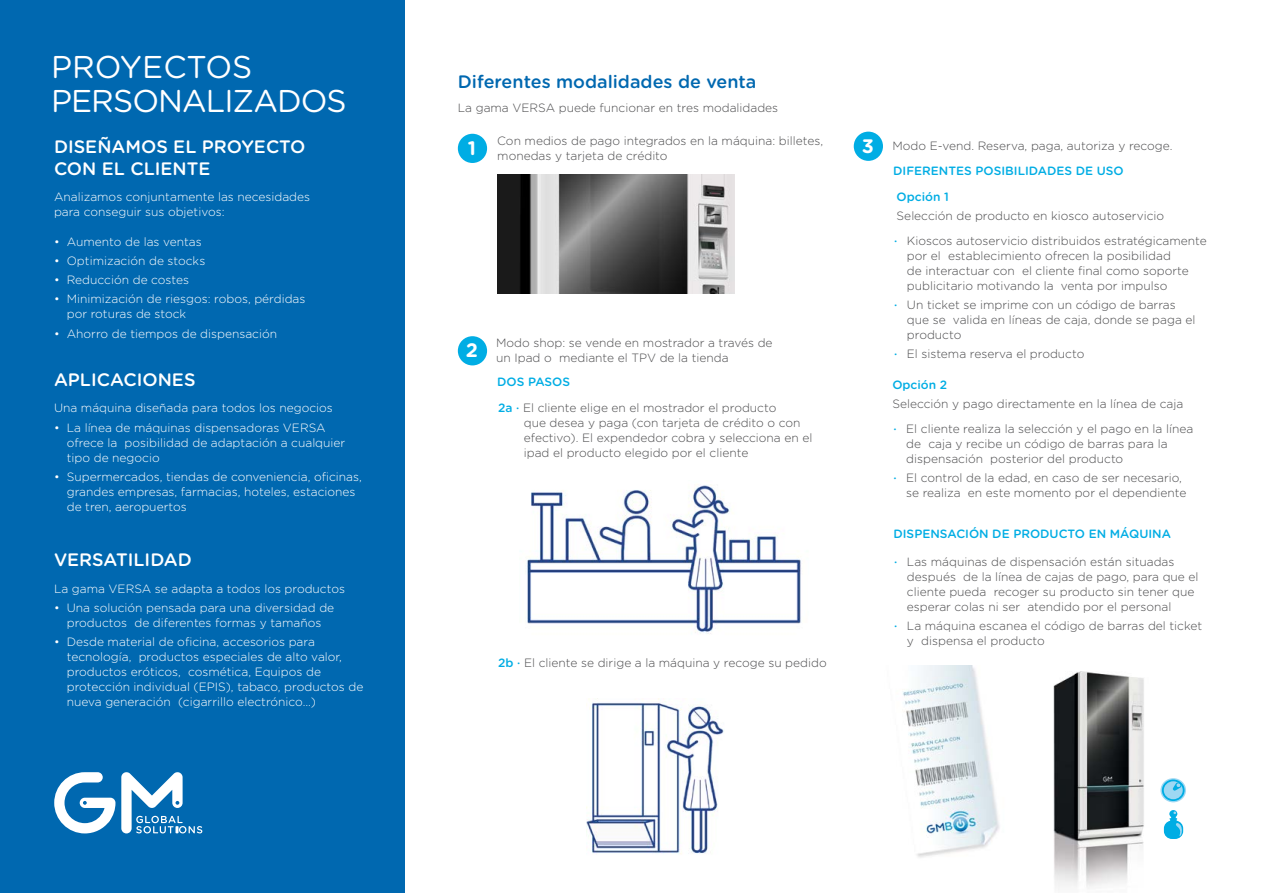
<style>
.page{position:relative;width:1263px;height:893px;background:#fff}
.page>*{position:absolute;margin:0;border:0;box-sizing:border-box;transform-origin:0 0}
.t1{font:31.5px/34.5px "Gotham Rounded";letter-spacing:-.03em;color:#fff}
.t2{font:700 19.5px "Gotham Rounded";color:#fff}
.t3{font:500 18px/21.6px "Gotham Rounded";color:#fff}
.t4{font:500 18px "Gotham Rounded";color:#0068b0}
.t5{font:300 12px/15px "Gotham Rounded";color:#4b4b4d}
.t6{font:300 12px/15px "Gotham Rounded";color:#fff}
.t7{font:500 12px/25.3px "Gotham Rounded";color:#00ade4}
.s1{font-weight:500;color:#00ade4}
</style>
<div class="page">
<img style="left:527px;top:485px;width:274px;height:149px">
<img style="left:586px;top:698px;width:138px;height:156px">
<div style="left:0;top:0;width:405px;height:893px;background:#0068b0"></div>
<svg style="left:54px;top:772px;width:61px;height:61px"></svg>
<svg style="left:121px;top:772px;width:81px;height:61px"></svg>
<img style="left:497px;top:175px;width:238px;height:118px">
<div style="left:458px;top:134px;width:29px;height:29px;background:#00ade4;border-radius:50%"></div>
<div style="left:458px;top:336px;width:29px;height:29px;background:#00ade4;border-radius:50%"></div>
<div style="left:854px;top:132px;width:29px;height:29px;background:#00ade4;border-radius:50%"></div>
<img style="left:1053px;top:671px;width:91px;height:216px">
<svg style="left:1164px;top:810px;width:19px;height:29px"></svg>
<svg style="left:1160px;top:778px;width:26px;height:24px"></svg>
<svg style="left:1162px;top:779px;width:22px;height:22px"></svg>
<img style="left:903px;top:665px;width:97px;height:193px">
<h1 class="t1" style="left:51px;top:48px;width:297px">PROYECTOS<br>PERSONALIZADOS</h1>
<h3 class="t3" style="left:54px;top:135px;width:253px">DISEÑAMOS EL PROYECTO<br>CON EL CLIENTE</h3>
<p class="t6" style="left:54px;top:188px;width:258px">Analizamos conjuntamente las necesidades para conseguir sus objetivos:</p>
<p class="t6" style="left:54px;top:233px;width:149px">• Aumento de las ventas</p>
<p class="t6" style="left:54px;top:253px;width:153px">• Optimización de stocks</p>
<p class="t6" style="left:54px;top:272px;width:137px">• Reducción de costes</p>
<p class="t6" style="left:67px;top:291px;width:240px;text-indent:-13px">• Minimización de riesgos: robos, pérdidas por roturas de stock</p>
<p class="t6" style="left:54px;top:325px;width:225px">• Ahorro de tiempos de dispensación</p>
<h3 class="t3" style="left:54px;top:368px;width:143px">APLICACIONES</h3>
<p class="t6" style="left:54px;top:400px;width:280px">Una máquina diseñada para todos los negocios</p>
<p class="t6" style="left:67px;top:419px;width:280px;text-indent:-13px">• La línea de máquinas dispensadoras VERSA ofrece la posibilidad de adaptación a cualquier tipo de negocio</p>
<p class="t6" style="left:67px;top:469px;width:297px;text-indent:-13px">• Supermercados, tiendas de conveniencia, oficinas, grandes empresas, farmacias, hoteles, estaciones de tren, aeropuertos</p>
<h3 class="t3" style="left:54px;top:548px;width:139px">VERSATILIDAD</h3>
<p class="t6" style="left:54px;top:581px;width:293px">La gama VERSA se adapta a todos los productos</p>
<p class="t6" style="left:54px;top:600px;width:282px;text-align:center">• Una solución pensada para una diversidad de productos de diferentes formas y tamaños</p>
<p class="t6" style="left:67px;top:634px;width:298px;text-indent:-13px">• Desde material de oficina, accesorios para tecnología, productos especiales de alto valor, productos eróticos, cosmética, Equipos de protección individual (EPIS), tabaco, productos de nueva generación (cigarrillo electrónico…)</p>
<h3 class="t4" style="left:458px;top:69px;width:300px">Diferentes modalidades de venta</h3>
<p class="t5" style="left:458px;top:100px;width:322px">La gama VERSA puede funcionar en tres modalidades</p>
<h2 class="t2" style="left:468px;top:133px;width:10px">1</h2>
<p class="t5" style="left:497px;top:132px;width:327px">Con medios de pago integrados en la máquina: billetes, monedas y tarjeta de crédito</p>
<h2 class="t2" style="left:466px;top:336px;width:14px">2</h2>
<p class="t5" style="left:496px;top:335px;width:278px">Modo shop: se vende en mostrador a través de un Ipad o mediante el TPV de la tienda</p>
<p class="t7" style="left:497px;top:369px;width:74px">DOS PASOS</p>
<p class="t5" style="left:524px;top:400px;width:290px;text-indent:-26px"><span class="s1">2a ·</span> El cliente elige en el mostrador el producto<br>que desea y paga (con tarjeta de crédito o con efectivo). El expendedor cobra y selecciona en el ipad el producto elegido por el cliente</p>
<p class="t5" style="left:498px;top:655px;width:330px"><span class="s1">2b ·</span> El cliente se dirige a la máquina y recoge su pedido</p>
<h2 class="t2" style="left:862px;top:131px;width:14px">3</h2>
<p class="t5" style="left:892px;top:138px;width:282px">Modo E-vend. Reserva, paga, autoriza y recoge.</p>
<p class="t7" style="left:893px;top:158px;width:232px">DIFERENTES POSIBILIDADES DE USO<br>Opción 1</p>
<p class="t5" style="left:897px;top:208px;width:269px">Selección de producto en kiosco autoservicio</p>
<p class="t5" style="left:907px;top:233px;width:301px;text-indent:-13px"><span class="s1">·</span> Kioscos autoservicio distribuidos estratégicamente por el establecimiento ofrecen la posibilidad<br>de interactuar con el cliente final como soporte publicitario motivando la venta por impulso</p>
<p class="t5" style="left:907px;top:297px;width:290px;text-indent:-13px"><span class="s1">·</span> Un ticket se imprime con un código de barras que se valida en líneas de caja, donde se paga el producto</p>
<p class="t5" style="left:894px;top:346px;width:192px"><span class="s1">·</span> El sistema reserva el producto</p>
<p class="t7" style="left:892px;top:371px;width:56px">Opción 2</p>
<p class="t5" style="left:892px;top:396px;width:292px">Selección y pago directamente en la línea de caja</p>
<p class="t5" style="left:906px;top:421px;width:289px;text-indent:-13px"><span class="s1">·</span> El cliente realiza la selección y el pago en la línea de caja y recibe un código de barras para la dispensación posterior del producto</p>
<p class="t5" style="left:906px;top:470px;width:282px;text-indent:-13px"><span class="s1">·</span> El control de la edad, en caso de ser necesario, se realiza en este momento por el dependiente</p>
<p class="t7" style="left:893px;top:520px;width:279px">DISPENSACIÓN DE PRODUCTO EN MÁQUINA</p>
<p class="t5" style="left:907px;top:554px;width:293px;text-indent:-13px"><span class="s1">·</span> Las máquinas de dispensación están situadas después de la línea de cajas de pago, para que el cliente pueda recoger su producto sin tener que esperar colas ni ser atendido por el personal</p>
<p class="t5" style="left:907px;top:618px;width:297px;text-indent:-13px"><span class="s1">·</span> La máquina escanea el código de barras del ticket y dispensa el producto</p>
</div>
